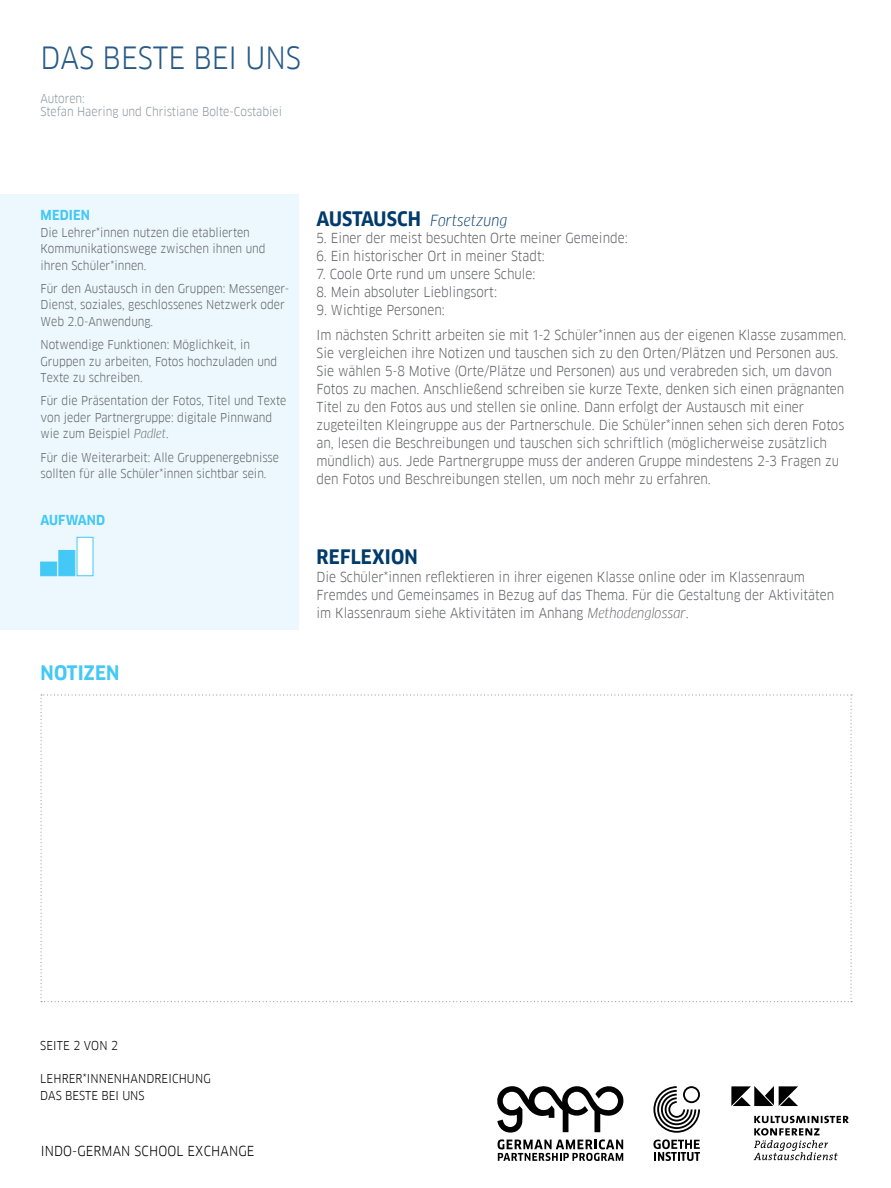
<style>
.page{position:relative;width:891px;height:1188px;background:#fff}
.page>*{position:absolute;margin:0;border:0;box-sizing:border-box;transform-origin:0 0}
.t1{font:30px "Goethe FF Clan";color:#275a88}
.t2{font:700 19.5px "Goethe FF Clan";letter-spacing:.01em;color:#003b6b}
.t3{font:700 19.5px "Goethe FF Clan";letter-spacing:.01em;color:#44c8f5}
.t4{font:italic 15px "Goethe FF Clan";color:#003b6b}
.t5{font:13.5px/18px "Goethe FF Clan";color:#636466}
.t6{font:13.5px "Goethe FF Clan";letter-spacing:.01em;color:#000}
.t7{font:700 13.5px "Goethe FF Clan";letter-spacing:.01em;color:#44c8f5}
.t8{font:12px/16.5px "Goethe FF Clan";color:#636466}
.t9{font:12px/13.5px "Goethe FF Clan";color:#8a98a1}
.t10{font:12px/16.5px "Goethe FF Clan";letter-spacing:.01em;color:#000}
.s1{font-style:italic}
.s2{font-weight:700;font-style:normal;font-size:19.5px}
</style>
<div class="page">
<svg style="left:653px;top:1086px;width:47px;height:47px"></svg>
<svg style="left:653px;top:1139px;width:47px;height:22px"></svg>
<svg style="left:498px;top:1139px;width:125px;height:22px"></svg>
<svg style="left:497px;top:1086px;width:126px;height:47px"></svg>
<svg style="left:754px;top:1116px;width:95px;height:44px"></svg>
<svg style="left:731px;top:1086px;width:67px;height:20px"></svg>
<svg style="left:40px;top:694px;width:812px;height:308px"></svg>
<div style="left:0;top:194px;width:298px;height:436px;background:#ecf8fe"></div>
<div style="left:40px;top:562px;width:17px;height:14px;background:#44c8f5;border:1px solid #44c8f5"></div>
<div style="left:59px;top:550px;width:16px;height:26px;background:#44c8f5"></div>
<div style="left:77px;top:537px;width:16px;height:39px;background:#fff;border:1px solid #44c8f5"></div>
<h1 class="t1" style="left:40px;top:40px;width:262px">DAS BESTE BEI UNS</h1>
<p class="t9" style="left:40px;top:92px;width:243px">Autoren:<br>Stefan Haering und Christiane Bolte-Costabiei</p>
<p class="t7" style="left:41px;top:207px;width:51px">MEDIEN</p>
<p class="t8" style="left:40px;top:224px;width:227px">Die Lehrer*innen nutzen die etablierten<br>Kommunikationswege zwischen ihnen und ihren Schüler*innen.</p>
<p class="t8" style="left:40px;top:280px;width:250px">Für den Austausch in den Gruppen: Messenger-<br>Dienst, soziales, geschlossenes Netzwerk oder<br>Web 2.0-Anwendung.</p>
<p class="t8" style="left:40px;top:336px;width:238px">Notwendige Funktionen: Möglichkeit, in<br>Gruppen zu arbeiten, Fotos hochzuladen und<br>Texte zu schreiben.</p>
<p class="t8" style="left:40px;top:393px;width:248px">Für die Präsentation der Fotos, Titel und Texte von jeder Partnergruppe: digitale Pinnwand wie zum Beispiel <span class="s1">Padlet</span>.</p>
<p class="t8" style="left:40px;top:449px;width:240px">Für die Weiterarbeit: Alle Gruppenergebnisse sollten für alle Schüler*innen sichtbar sein.</p>
<p class="t7" style="left:41px;top:512px;width:66px">AUFWAND</p>
<h2 class="t3" style="left:41px;top:661px;width:80px">NOTIZEN</h2>
<p class="t4" style="left:317px;top:212px;width:192px"><span class="s2">AUSTAUSCH</span> Fortsetzung</p>
<p class="t5" style="left:317px;top:229px;width:313px">5. Einer der meist besuchten Orte meiner Gemeinde:</p>
<p class="t5" style="left:317px;top:247px;width:230px">6. Ein historischer Ort in meiner Stadt:</p>
<p class="t5" style="left:317px;top:265px;width:221px">7. Coole Orte rund um unsere Schule:</p>
<p class="t5" style="left:317px;top:283px;width:182px">8. Mein absoluter Lieblingsort:</p>
<p class="t5" style="left:317px;top:298px;width:532px;line-height:24.8px">9. Wichtige Personen:<br>Im nächsten Schritt arbeiten sie mit 1-2 Schüler*innen aus der eigenen Klasse zusammen.</p>
<p class="t5" style="left:317px;top:344px;width:529px">Sie vergleichen ihre Notizen und tauschen sich zu den Orten/Plätzen und Personen aus.<br>Sie wählen 5-8 Motive (Orte/Plätze und Personen) aus und verabreden sich, um davon Fotos zu machen. Anschließend schreiben sie kurze Texte, denken sich einen prägnanten Titel zu den Fotos aus und stellen sie online. Dann erfolgt der Austausch mit einer zugeteilten Kleingruppe aus der Partnerschule. Die Schüler*innen sehen sich deren Fotos an, lesen die Beschreibungen und tauschen sich schriftlich (möglicherweise zusätzlich mündlich) aus. Jede Partnergruppe muss der anderen Gruppe mindestens 2-3 Fragen zu den Fotos und Beschreibungen stellen, um noch mehr zu erfahren.</p>
<h2 class="t2" style="left:317px;top:545px;width:103px">REFLEXION</h2>
<p class="t5" style="left:317px;top:568px;width:519px">Die Schüler*innen reflektieren in ihrer eigenen Klasse online oder im Klassenraum<br>Fremdes und Gemeinsames in Bezug auf das Thema. Für die Gestaltung der Aktivitäten im Klassenraum siehe Aktivitäten im Anhang <span class="s1">Methodenglossar</span>.</p>
<p class="t10" style="left:40px;top:1037px;width:79px">SEITE 2 VON 2</p>
<p class="t10" style="left:40px;top:1070px;width:172px">LEHRER*INNENHANDREICHUNG<br>DAS BESTE BEI UNS</p>
<p class="t6" style="left:41px;top:1143px;width:215px">INDO-GERMAN SCHOOL EXCHANGE</p>
</div>
